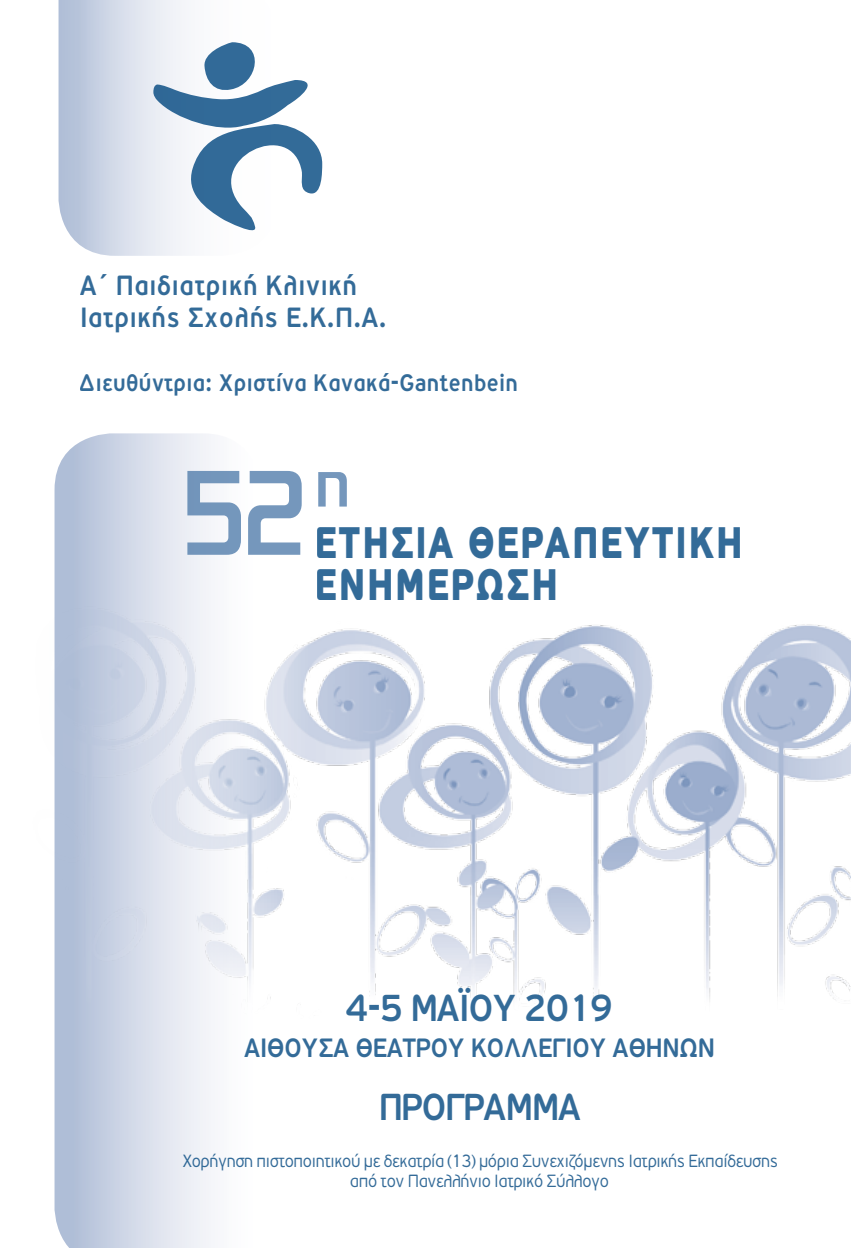
<style>
.page{position:relative;width:851px;height:1248px;background:#fff}
.page>*{position:absolute;margin:0;border:0;box-sizing:border-box;transform-origin:0 0}
.t1{font:114px "PF Global";color:#537eac;scale:.82 1}
.t2{font:900 44px/42px "PF Traffic";letter-spacing:.05em;color:#00467f;scale:.83 1}
.t3{font:500 37.4px "PF Traffic";letter-spacing:-.02em;color:#00467f;scale:.91 1}
.t4{font:500 27.8px/32px "PF Traffic";letter-spacing:.03em;color:#00467f;scale:.91 1}
.t5{font:500 26.4px "PF Traffic";color:#00467f;scale:.91 1}
.t6{font:500 23.8px "PF Traffic";letter-spacing:.02em;color:#00467f;scale:.91 1}
.t7{font:300 17.6px/20px "PF Traffic";letter-spacing:-.02em;color:#00467f;text-align:center;scale:.91 1}
</style>
<div class="page">
<svg style="left:54px;top:433px;width:157px;height:814px;background:#d2d9e8"></svg>
<svg style="left:58px;top:0;width:128px;height:256px;background:#d0d8e7"></svg>
<img style="left:54px;top:591px;width:796px;height:430px">
<svg style="left:153px;top:42px;width:169px;height:190px"></svg>
<h3 class="t4" style="left:80px;top:269px;width:338px">Α΄ Παιδιατρική Κλινική<br>Ιατρικής Σχολής Ε.Κ.Π.Α.</h3>
<h3 class="t6" style="left:80px;top:368px;width:483px">Διευθύντρια: Χριστίνα Κανακά-Gantenbein</h3>
<h1 class="t1" style="left:180px;top:442px;width:209px">52<sup>η</sup></h1>
<h2 class="t2" style="left:314px;top:520px;width:516px">ΕΤΗΣΙΑ ΘΕΡΑΠΕΥΤΙΚΗ<br>ΕΝΗΜΕΡΩΣΗ</h2>
<h3 class="t3" style="left:345px;top:985px;width:295px">4-5 ΜΑΪΟΥ 2019</h3>
<h3 class="t5" style="left:244px;top:1031px;width:518px">ΑΙΘΟΥΣΑ ΘΕΑΤΡΟΥ ΚΟΛΛΕΓΙΟΥ ΑΘΗΝΩΝ</h3>
<h3 class="t3" style="left:378px;top:1084px;width:224px">ΠΡΟΓΡΑΜΜΑ</h3>
<p class="t7" style="left:181px;top:1150px;width:657px">Χορήγηση πιστοποιητικού με δεκατρία (13) μόρια Συνεχιζόμενης Ιατρικής Εκπαίδευσης από τον Πανελλήνιο Ιατρικό Σύλλογο</p>
</div>
